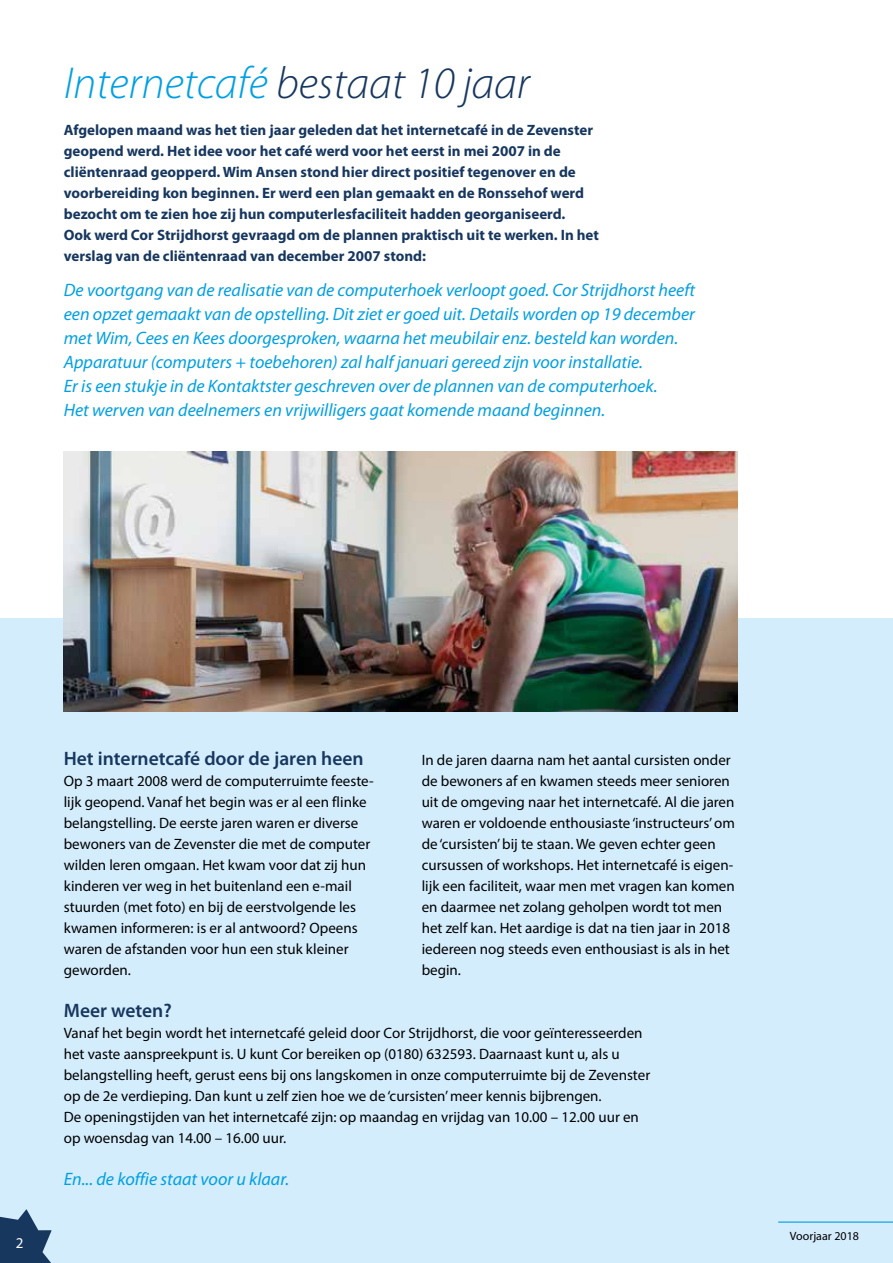
<style>
.page{position:relative;width:893px;height:1263px;background:#fff}
.page>*{position:absolute;margin:0;border:0;box-sizing:border-box;transform-origin:0 0}
.t1{font:italic 300 45px "Myriad Pro";color:#17375f}
.t2{font:600 19.5px "Myriad Pro";color:#17375f}
.t3{font:italic 18px/24px "Myriad Pro";color:#009fe3}
.t4{font:15px/21px "Myriad Pro";color:#000}
.t5{font:700 15px/21px "Myriad Pro";color:#17375f}
.t6{font:15px "Myriad Pro";color:#fff}
.t7{font:12px "Myriad Pro";color:#000}
.s1{color:#009fe3}
</style>
<div class="page">
<div style="left:0;top:618px;width:893px;height:645px;background:#d4edfc"></div>
<hr style="left:778px;top:1221px;width:115px;height:2px;background:#009fe3">
<img style="left:64px;top:451px;width:673px;height:260px">
<svg style="left:0;top:1209px;width:52px;height:54px"></svg>
<h1 class="t1" style="left:64px;top:59px;width:467px"><span class="s1">Internetcafé</span> bestaat 10 jaar</h1>
<p class="t5" style="left:64px;top:120px;width:537px">Afgelopen maand was het tien jaar geleden dat het internetcafé in de Zevenster geopend werd. Het idee voor het café werd voor het eerst in mei 2007 in de cliëntenraad geopperd. Wim Ansen stond hier direct positief tegenover en de voorbereiding kon beginnen. Er werd een plan gemaakt en de Ronssehof werd bezocht om te zien hoe zij hun computerlesfaciliteit hadden georganiseerd.<br>Ook werd Cor Strijdhorst gevraagd om de plannen praktisch uit te werken. In het verslag van de cliëntenraad van december 2007 stond:</p>
<p class="t3" style="left:64px;top:278px;width:633px">De voortgang van de realisatie van de computerhoek verloopt goed. Cor Strijdhorst heeft een opzet gemaakt van de opstelling. Dit ziet er goed uit. Details worden op 19 december met Wim, Cees en Kees doorgesproken, waarna het meubilair enz. besteld kan worden.<br>Apparatuur (computers + toebehoren) zal half januari gereed zijn voor installatie.<br>Er is een stukje in de Kontaktster geschreven over de plannen van de computerhoek.<br>Het werven van deelnemers en vrijwilligers gaat komende maand beginnen.</p>
<p class="t6" style="left:16px;top:1234px;width:9px">2</p>
<h2 class="t2" style="left:64px;top:748px;width:301px">Het internetcafé door de jaren heen</h2>
<p class="t4" style="left:64px;top:770px;width:312px">Op 3 maart 2008 werd de computerruimte feeste&shy;lijk geopend. Vanaf het begin was er al een flinke belangstelling. De eerste jaren waren er diverse bewoners van de Zevenster die met de computer wilden leren omgaan. Het kwam voor dat zij hun kinderen ver weg in het buitenland een e-mail stuurden (met foto) en bij de eerstvolgende les kwamen informeren: is er al antwoord? Opeens waren de afstanden voor hun een stuk kleiner geworden.</p>
<p class="t4" style="left:422px;top:749px;width:315px">In de jaren daarna nam het aantal cursisten onder de bewoners af en kwamen steeds meer senioren uit de omgeving naar het internetcafé. Al die jaren waren er voldoende enthousiaste ‘instructeurs’ om de ‘cursisten’ bij te staan. We geven echter geen cursussen of workshops. Het internetcafé is eigen&shy;lijk een faciliteit, waar men met vragen kan komen en daarmee net zolang geholpen wordt tot men het zelf kan. Het aardige is dat na tien jaar in 2018 iedereen nog steeds even enthousiast is als in het begin.</p>
<h2 class="t2" style="left:64px;top:1000px;width:110px">Meer weten?</h2>
<p class="t4" style="left:64px;top:1022px;width:588px">Vanaf het begin wordt het internetcafé geleid door Cor Strijdhorst, die voor geïnteresseerden het vaste aanspreekpunt is. U kunt Cor bereiken op (0180) 632593. Daarnaast kunt u, als u belangstelling heeft, gerust eens bij ons langskomen in onze computerruimte bij de Zevenster op de 2e verdieping. Dan kunt u zelf zien hoe we de ‘cursisten’ meer kennis bijbrengen.<br>De openingstijden van het internetcafé zijn: op maandag en vrijdag van 10.00 – 12.00 uur en op woensdag van 14.00 – 16.00 uur.</p>
<p class="t3" style="left:64px;top:1167px;width:227px">En... de koffie staat voor u klaar.</p>
<p class="t7" style="left:790px;top:1228px;width:70px">Voorjaar 2018</p>
</div>
